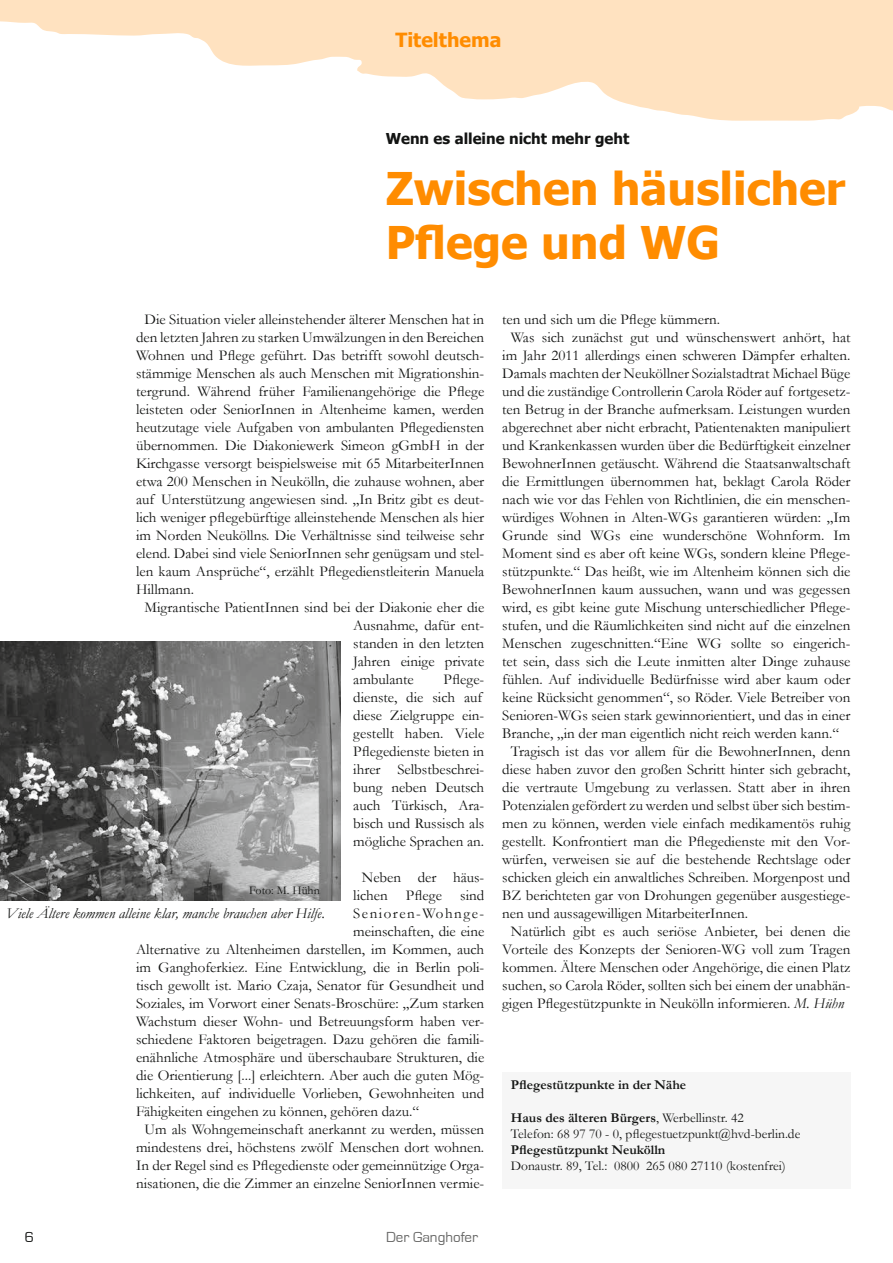
<style>
.page{position:relative;width:893px;height:1263px;background:#fff}
.page>*{position:absolute;margin:0;border:0;box-sizing:border-box;transform-origin:0 0}
.t1{font:700 45px/54px "Tahoma";color:#ff8c00}
.t2{font:700 19.5px "Tahoma";color:#ff8c00}
.t3{font:15px/18px "Garamond";color:#131413}
.t4{font:italic 15px "Garamond";color:#131413}
.t5{font:700 15px "Tahoma";color:#131413}
.t6{font:15px "Garamond";letter-spacing:.1em;color:#131413}
.t7{font:15px "Eurostile";color:#686867}
.t8{font:15px "Eurostile";color:#131413}
.t9{font:13.5px/16.2px "Garamond";color:#131413}
.t10{font:700 13.5px "Garamond";color:#131413}
.t11{font:12px "Garamond";color:#131413}
.s1{font-style:italic}
.s2{font-weight:700}
</style>
<div class="page">
<svg style="left:0;top:0;width:893px;height:121px;fill:#ffe2c0"></svg>
<img style="left:0;top:642px;width:340px;height:259px">
<div style="left:502px;top:1072px;width:348px;height:116px;background:#f6f6f6"></div>
<h2 class="t2" style="left:395px;top:26px;width:107px">Titelthema</h2>
<p class="t5" style="left:386px;top:128px;width:245px">Wenn es alleine nicht mehr geht</p>
<h1 class="t1" style="left:386px;top:159px;width:461px">Zwischen häuslicher<br>Pflege und WG</h1>
<p class="t3" style="left:145px;top:310px;width:341px">Die Situation vieler alleinstehender älterer Menschen hat in</p>
<p class="t3" style="left:136px;top:328px;width:350px">den letzten Jahren zu starken Umwälzungen in den Bereichen</p>
<p class="t3" style="left:136px;top:346px;width:350px">Wohnen und Pflege geführt. Das betrifft sowohl deutsch-</p>
<p class="t3" style="left:136px;top:364px;width:350px">stämmige Menschen als auch Menschen mit Migrationshin-</p>
<p class="t3" style="left:136px;top:382px;width:350px">tergrund. Während früher Familienangehörige die Pflege</p>
<p class="t3" style="left:136px;top:400px;width:350px">leisteten oder SeniorInnen in Altenheime kamen, werden</p>
<p class="t3" style="left:136px;top:418px;width:350px">heutzutage viele Aufgaben von ambulanten Pflegediensten</p>
<p class="t3" style="left:136px;top:436px;width:350px">übernommen. Die Diakoniewerk Simeon gGmbH in der</p>
<p class="t3" style="left:136px;top:454px;width:350px">Kirchgasse versorgt beispielsweise mit 65 MitarbeiterInnen</p>
<p class="t3" style="left:136px;top:472px;width:350px">etwa 200 Menschen in Neukölln, die zuhause wohnen, aber</p>
<p class="t3" style="left:136px;top:490px;width:350px">auf Unterstützung angewiesen sind. „In Britz gibt es deut-</p>
<p class="t3" style="left:136px;top:508px;width:350px">lich weniger pflegebürftige alleinstehende Menschen als hier</p>
<p class="t3" style="left:136px;top:526px;width:350px">im Norden Neuköllns. Die Verhältnisse sind teilweise sehr</p>
<p class="t3" style="left:136px;top:544px;width:350px">elend. Dabei sind viele SeniorInnen sehr genügsam und stel-</p>
<p class="t3" style="left:136px;top:562px;width:350px">len kaum Ansprüche“, erzählt Pflegedienstleiterin Manuela</p>
<p class="t3" style="left:136px;top:580px;width:59px">Hillmann.</p>
<p class="t3" style="left:145px;top:598px;width:341px">Migrantische PatientInnen sind bei der Diakonie eher die</p>
<p class="t3" style="left:353px;top:616px;width:132px">Ausnahme, dafür ent-</p>
<p class="t3" style="left:353px;top:634px;width:132px">standen in den letzten</p>
<p class="t3" style="left:353px;top:652px;width:132px">Jahren einige private</p>
<p class="t3" style="left:353px;top:670px;width:62px">ambulante</p>
<p class="t3" style="left:353px;top:670px;width:132px;text-indent:90px">Pflege&shy;dienste, die sich auf diese Zielgruppe ein&shy;gestellt haben. Viele<br>Pflegedienste bieten in ihrer Selbstbeschrei&shy;bung neben Deutsch auch Türkisch, Ara&shy;bisch und Russisch als mögliche Sprachen an.</p>
<p class="t3" style="left:362px;top:868px;width:124px">Neben der häus-</p>
<p class="t3" style="left:353px;top:886px;width:132px">lichen Pflege sind</p>
<p class="t6" style="left:353px;top:903px;width:132px">Senioren-Wohnge-</p>
<p class="t3" style="left:353px;top:922px;width:132px">meinschaften, die eine</p>
<p class="t3" style="left:136px;top:940px;width:350px">Alternative zu Altenheimen darstellen, im Kommen, auch</p>
<p class="t3" style="left:136px;top:958px;width:350px">im Ganghoferkiez. Eine Entwicklung, die in Berlin poli-</p>
<p class="t3" style="left:136px;top:976px;width:350px">tisch gewollt ist. Mario Czaja, Senator für Gesundheit und</p>
<p class="t3" style="left:136px;top:994px;width:350px">Soziales, im Vorwort einer Senats-Broschüre: „Zum starken</p>
<p class="t3" style="left:136px;top:1012px;width:350px">Wachstum dieser Wohn- und Betreuungsform haben ver-</p>
<p class="t3" style="left:136px;top:1030px;width:350px">schiedene Faktoren beigetragen. Dazu gehören die famili-</p>
<p class="t3" style="left:136px;top:1048px;width:350px">enähnliche Atmosphäre und überschaubare Strukturen, die</p>
<p class="t3" style="left:136px;top:1066px;width:350px">die Orientierung [...] erleichtern. Aber auch die guten Mög-</p>
<p class="t3" style="left:136px;top:1084px;width:350px">lichkeiten, auf individuelle Vorlieben, Gewohnheiten und</p>
<p class="t3" style="left:136px;top:1102px;width:285px">Fähigkeiten eingehen zu können, gehören dazu.“</p>
<p class="t3" style="left:145px;top:1120px;width:341px">Um als Wohngemeinschaft anerkannt zu werden, müssen</p>
<p class="t3" style="left:136px;top:1138px;width:350px">mindestens drei, höchstens zwölf Menschen dort wohnen.</p>
<p class="t3" style="left:136px;top:1156px;width:350px">In der Regel sind es Pflegedienste oder gemeinnützige Orga-</p>
<p class="t3" style="left:136px;top:1174px;width:350px">nisationen, die die Zimmer an einzelne SeniorInnen vermie-</p>
<p class="t11" style="left:249px;top:883px;width:72px">Foto: M. Hühn</p>
<p class="t4" style="left:6px;top:903px;width:321px">Viele Ältere kommen alleine klar, manche brauchen aber Hilfe.</p>
<p class="t8" style="left:25px;top:1229px;width:11px">6</p>
<p class="t7" style="left:386px;top:1229px;width:94px">Der Ganghofer</p>
<p class="t3" style="left:502px;top:310px;width:219px">ten und sich um die Pflege kümmern.</p>
<p class="t3" style="left:511px;top:328px;width:341px">Was sich zunächst gut und wünschenswert anhört, hat</p>
<p class="t3" style="left:502px;top:346px;width:350px">im Jahr 2011 allerdings einen schweren Dämpfer erhalten.</p>
<p class="t3" style="left:502px;top:364px;width:350px">Damals machten der Neuköllner Sozialstadtrat Michael Büge</p>
<p class="t3" style="left:502px;top:382px;width:350px">und die zuständige Controllerin Carola Röder auf fortgesetz-</p>
<p class="t3" style="left:502px;top:400px;width:350px">ten Betrug in der Branche aufmerksam. Leistungen wurden</p>
<p class="t3" style="left:502px;top:418px;width:350px">abgerechnet aber nicht erbracht, Patientenakten manipuliert</p>
<p class="t3" style="left:502px;top:436px;width:350px">und Krankenkassen wurden über die Bedürftigkeit einzelner</p>
<p class="t3" style="left:502px;top:454px;width:350px">BewohnerInnen getäuscht. Während die Staatsanwaltschaft</p>
<p class="t3" style="left:502px;top:472px;width:350px">die Ermittlungen übernommen hat, beklagt Carola Röder</p>
<p class="t3" style="left:502px;top:490px;width:350px">nach wie vor das Fehlen von Richtlinien, die ein menschen-</p>
<p class="t3" style="left:502px;top:508px;width:350px">würdiges Wohnen in Alten-WGs garantieren würden: „Im</p>
<p class="t3" style="left:502px;top:526px;width:350px">Grunde sind WGs eine wunderschöne Wohnform. Im</p>
<p class="t3" style="left:502px;top:544px;width:350px">Moment sind es aber oft keine WGs, sondern kleine Pflege-</p>
<p class="t3" style="left:502px;top:562px;width:350px">stützpunkte.“ Das heißt, wie im Altenheim können sich die</p>
<p class="t3" style="left:502px;top:580px;width:350px">BewohnerInnen kaum aussuchen, wann und was gegessen</p>
<p class="t3" style="left:502px;top:598px;width:350px">wird, es gibt keine gute Mischung unterschiedlicher Pflege-</p>
<p class="t3" style="left:502px;top:616px;width:350px">stufen, und die Räumlichkeiten sind nicht auf die einzelnen</p>
<p class="t3" style="left:502px;top:634px;width:350px">Menschen zugeschnitten.“Eine WG sollte so eingerich-</p>
<p class="t3" style="left:502px;top:652px;width:350px">tet sein, dass sich die Leute inmitten alter Dinge zuhause</p>
<p class="t3" style="left:502px;top:670px;width:350px">fühlen. Auf individuelle Bedürfnisse wird aber kaum oder</p>
<p class="t3" style="left:502px;top:688px;width:350px">keine Rücksicht genommen“, so Röder. Viele Betreiber von</p>
<p class="t3" style="left:502px;top:706px;width:350px">Senioren-WGs seien stark gewinnorientiert, und das in einer</p>
<p class="t3" style="left:502px;top:724px;width:338px">Branche, „in der man eigentlich nicht reich werden kann.“</p>
<p class="t3" style="left:511px;top:742px;width:341px">Tragisch ist das vor allem für die BewohnerInnen, denn</p>
<p class="t3" style="left:502px;top:760px;width:350px">diese haben zuvor den großen Schritt hinter sich gebracht,</p>
<p class="t3" style="left:502px;top:778px;width:350px">die vertraute Umgebung zu verlassen. Statt aber in ihren</p>
<p class="t3" style="left:502px;top:796px;width:350px">Potenzialen gefördert zu werden und selbst über sich bestim-</p>
<p class="t3" style="left:502px;top:814px;width:350px">men zu können, werden viele einfach medikamentös ruhig</p>
<p class="t3" style="left:502px;top:832px;width:350px">gestellt. Konfrontiert man die Pflegedienste mit den Vor-</p>
<p class="t3" style="left:502px;top:850px;width:350px">würfen, verweisen sie auf die bestehende Rechtslage oder</p>
<p class="t3" style="left:502px;top:868px;width:350px">schicken gleich ein anwaltliches Schreiben. Morgenpost und</p>
<p class="t3" style="left:502px;top:886px;width:350px">BZ berichteten gar von Drohungen gegenüber ausgestiege-</p>
<p class="t3" style="left:502px;top:904px;width:247px">nen und aussagewilligen MitarbeiterInnen.</p>
<p class="t3" style="left:511px;top:922px;width:341px">Natürlich gibt es auch seriöse Anbieter, bei denen die</p>
<p class="t3" style="left:502px;top:940px;width:350px">Vorteile des Konzepts der Senioren-WG voll zum Tragen</p>
<p class="t3" style="left:502px;top:958px;width:350px">kommen. Ältere Menschen oder Angehörige, die einen Platz</p>
<p class="t3" style="left:502px;top:976px;width:350px">suchen, so Carola Röder, sollten sich bei einem der unabhän-</p>
<p class="t3" style="left:502px;top:994px;width:343px">gigen Pflegestützpunkte in Neukölln informieren. <span class="s1">M. Hühn</span></p>
<p class="t10" style="left:511px;top:1076px;width:177px">Pflegestützpunkte in der Nähe</p>
<p class="t9" style="left:511px;top:1109px;width:291px"><span class="s2">Haus des älteren Bürgers</span>, Werbellinstr. 42<br>Telefon: 68 97 70 - 0, pflegestuetzpunkt@hvd-berlin.de</p>
<p class="t10" style="left:511px;top:1140px;width:156px">Pflegestützpunkt Neukölln</p>
<p class="t9" style="left:511px;top:1157px;width:277px">Donaustr. 89, Tel.: 0800 265 080 27110 (kostenfrei)</p>
</div>
